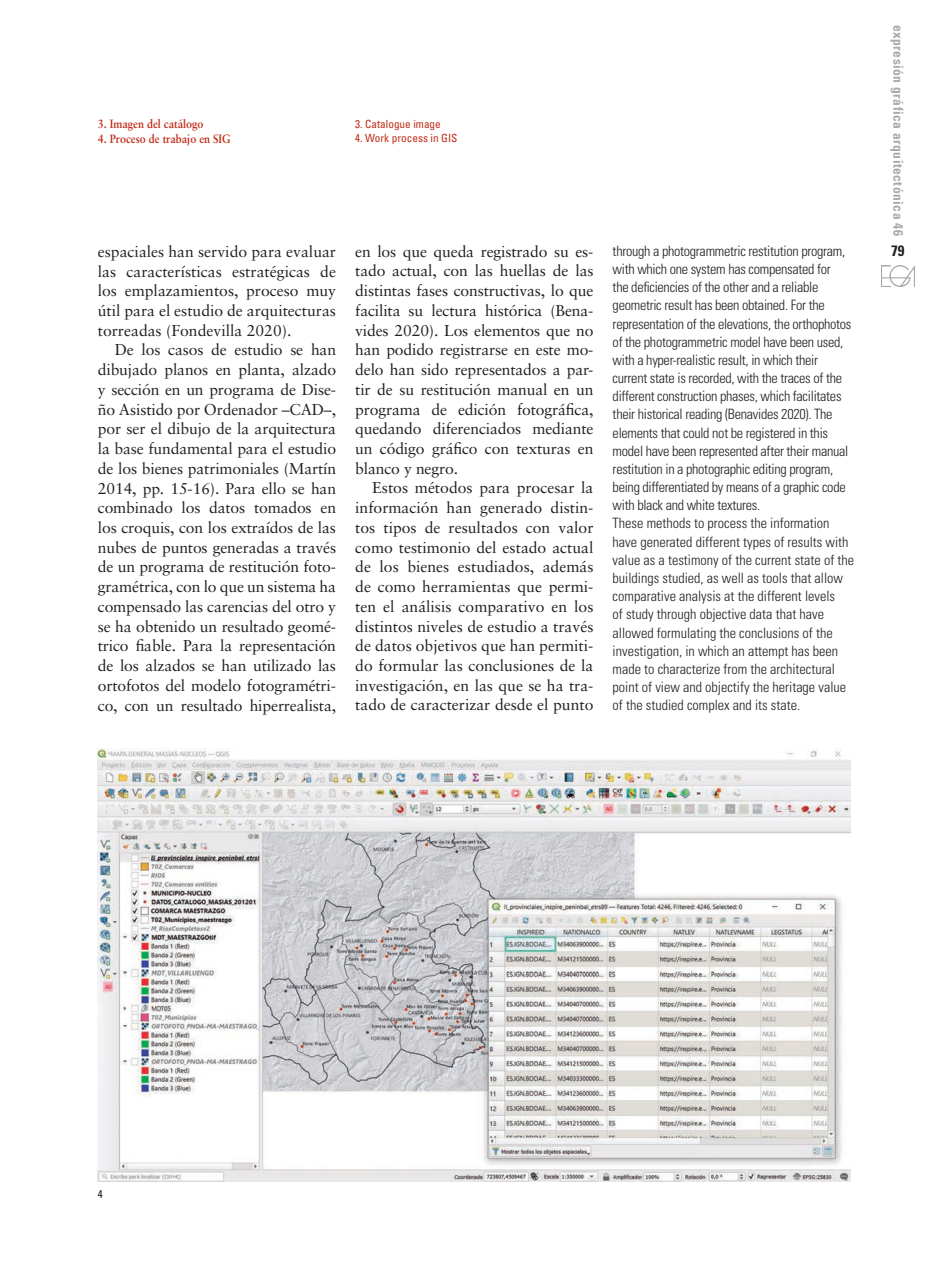
<style>
.page{position:relative;width:936px;height:1276px;background:#fff}
.page>*{position:absolute;margin:0;border:0;box-sizing:border-box;transform-origin:0 0}
.t1{font:15.75px/19.6px "Sabon";letter-spacing:-.005em;color:#231f20;text-align:justify}
.t2{font:700 condensed 15px "Univers";color:#231f20}
.t3{font:300 condensed 14.25px/18.1px "Univers";letter-spacing:-.02em;color:#231f20}
.t4{font:300 condensed 14.25px/18.1px "Univers";color:#231f20}
.t5{font:700 condensed 13.5px "Univers";letter-spacing:.035em;color:#a8a9ad}
.t6{font:700 12px "Sabon";color:#c02d19;scale:.9 1}
.t7{font:condensed 11.25px "Univers";color:#c02d19}
.PIES_DE_FOTO_INGLES{font:condensed 11.25px "Univers";color:#231f20}
</style>
<div class="page">
<img style="left:881px;top:265px;width:33px;height:21px">
<img style="left:98px;top:748px;width:752px;height:433px">
<p class="t6" style="left:98px;top:117px;width:119px">3. Imagen del catálogo</p>
<p class="t6" style="left:98px;top:131px;width:149px">4. Proceso de trabajo en SIG</p>
<p class="t7" style="left:355px;top:117px;width:87px">3. Catalogue image</p>
<p class="t7" style="left:355px;top:131px;width:104px">4. Work process in GIS</p>
<p class="t1" style="left:98px;top:241px;width:240px">espaciales han servido para evaluar las características estratégicas de los emplazamientos, proceso muy útil para el estudio de arquitecturas torreadas (Fondevilla 2020).</p>
<p class="t1" style="left:98px;top:340px;width:240px;text-indent:17px">De los casos de estudio se han dibujado planos en planta, alzado y sección en un programa de Dise&shy;ño Asistido por Ordenador –CAD–, por ser el dibujo de la arquitectura la base fundamental para el estudio de los bienes patrimoniales (Martín 2014, pp. 15-16). Para ello se han combinado los datos tomados en los croquis, con los extraídos de las nubes de puntos generadas a través de un programa de restitución foto&shy;gramétrica, con lo que un sistema ha compensado las carencias del otro y se ha obtenido un resultado geomé&shy;trico fiable. Para la representación de los alzados se han utilizado las ortofotos del modelo fotogramétri&shy;co, con un resultado hiperrealista,</p>
<p class="t1" style="left:355px;top:241px;width:240px">en los que queda registrado su es&shy;tado actual, con las huellas de las distintas fases constructivas, lo que facilita su lectura histórica (Bena&shy;vides 2020). Los elementos que no han podido registrarse en este mo&shy;delo han sido representados a par&shy;tir de su restitución manual en un programa de edición fotográfica, quedando diferenciados mediante un código gráfico con texturas en blanco y negro.</p>
<p class="t1" style="left:355px;top:478px;width:240px;text-indent:17px">Estos métodos para procesar la información han generado distin&shy;tos tipos de resultados con valor como testimonio del estado actual de los bienes estudiados, además de como herramientas que permi&shy;ten el análisis comparativo en los distintos niveles de estudio a través de datos objetivos que han permiti&shy;do formular las conclusiones de la investigación, en las que se ha tra&shy;tado de caracterizar desde el punto</p>
<p class="t3" style="left:612px;top:242px;width:240px">through a photogrammetric restitution program, with which one system has compensated for<br>the deficiencies of the other and a reliable geometric result has been obtained. For the representation of the elevations, the orthophotos of the photogrammetric model have been used, with a hyper-realistic result, in which their current state is recorded, with the traces of the different construction phases, which facilitates their historical reading (Benavides 2020). The elements that could not be registered in this model have been represented after their manual restitution in a photographic editing program, being differentiated by means of a graphic code with black and white textures.</p>
<p class="t4" style="left:612px;top:514px;width:243px">These methods to process the information have generated different types of results with value as a testimony of the current state of the buildings studied, as well as tools that allow comparative analysis at the different levels<br>of study through objective data that have allowed formulating the conclusions of the investigation, in which an attempt has been made to characterize from the architectural point of view and objectify the heritage value of the studied complex and its state.</p>
<p class="t5" style="left:906px;top:25px;width:213px;rotate:90deg">expresión gráfica arquitectónica 46</p>
<p class="t2" style="left:891px;top:242px;width:15px">79</p>
<p class="PIES_DE_FOTO_INGLES" style="left:98px;top:1186px;width:6px">4</p>
</div>
